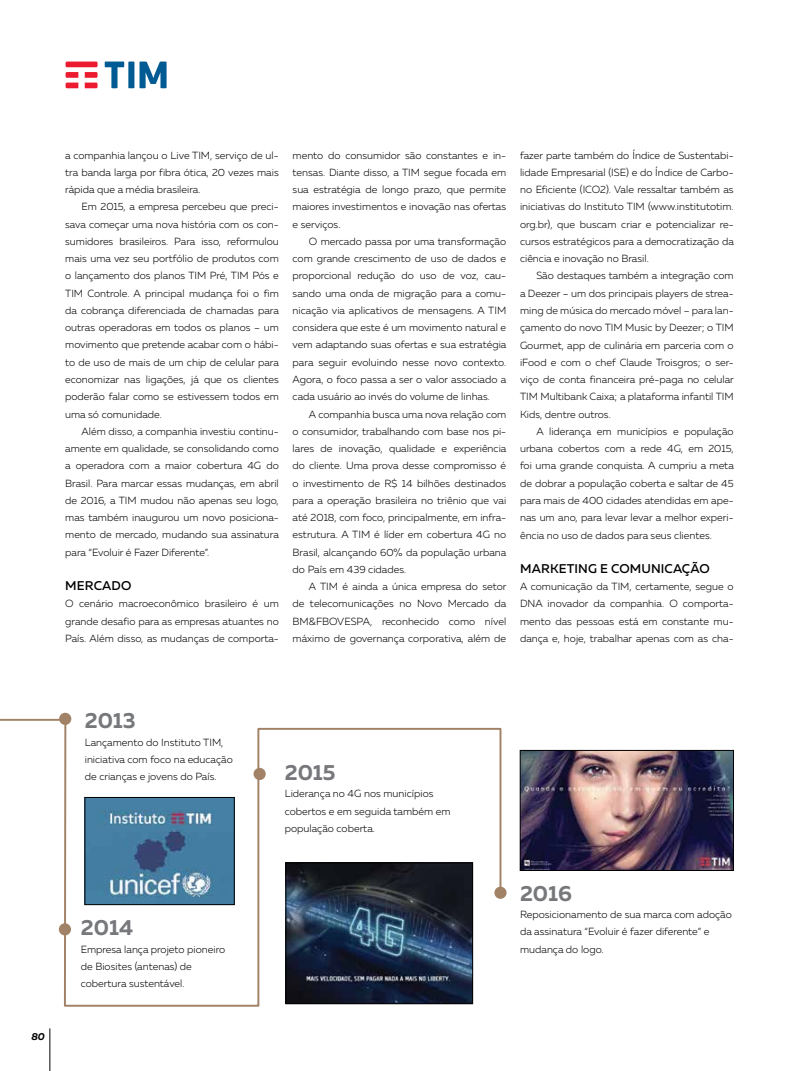
<style>
.page{position:relative;width:801px;height:1071px;background:#fff}
.page>*{position:absolute;margin:0;border:0;box-sizing:border-box;transform-origin:0 0}
.t1{font:700 21.88px "Muller";color:#77787b}
.t2{font:500 12.62px "Muller";letter-spacing:.01em;color:#000}
.t3{font:300 10.38px/17.2px "Muller";color:#000;text-align:justify}
.t4{font:italic 700 10px "Muller";color:#000}
.s1{font-size:10.38px}
</style>
<div class="page">
<hr style="left:50px;top:1028px;width:1px;height:42px;background:#000">
<img style="left:522px;top:752px;width:209px;height:116px">
<div style="left:520px;top:750px;width:213px;height:120px;border:1px solid #000"></div>
<svg style="left:0;top:717px;width:502px;height:290px"></svg>
<div style="left:59px;top:922px;width:12px;height:13px;background:#a18266;border-radius:50%"></div>
<div style="left:253px;top:767px;width:13px;height:12px;background:#a18266;border-radius:50%"></div>
<div style="left:494px;top:886px;width:12px;height:12px;background:#a18266;border-radius:50%"></div>
<img style="left:87px;top:799px;width:145px;height:103px">
<div style="left:59px;top:712px;width:12px;height:12px;background:#a18266;border-radius:50%"></div>
<svg style="left:105px;top:61px;width:62px;height:27px"></svg>
<svg style="left:66px;top:61px;width:32px;height:27px"></svg>
<p class="t3" style="left:65px;top:146px;width:215px">a companhia lançou o Live TIM, serviço de ul&shy;tra banda larga por fibra ótica, 20 vezes mais rápida que a média brasileira.</p>
<p class="t3" style="left:65px;top:198px;width:215px;text-indent:16px">Em 2015, a empresa percebeu que preci&shy;sava começar uma nova história com os con&shy;sumidores brasileiros. Para isso, reformulou mais uma vez seu portfólio de produtos com o lançamento dos planos TIM Pré, TIM Pós e TIM Controle. A principal mudança foi o fim da cobrança diferenciada de chamadas para outras operadoras em todos os planos – um movimento que pretende acabar com o hábi&shy;to de uso de mais de um chip de celular para economizar nas ligações, já que os clientes poderão falar como se estivessem todos em uma só comunidade.</p>
<p class="t3" style="left:65px;top:422px;width:215px;text-indent:16px">Além disso, a companhia investiu continu&shy;amente em qualidade, se consolidando como a operadora com a maior cobertura 4G do Brasil. Para marcar essas mudanças, em abril de 2016, a TIM mudou não apenas seu logo, mas também inaugurou um novo posiciona&shy;mento de mercado, mudando sua assinatura para “Evoluir é Fazer Diferente”.</p>
<p class="t2" style="left:65px;top:577px;width:68px">MERCADO</p>
<p class="t3" style="left:65px;top:595px;width:215px">O cenário macroeconômico brasileiro é um grande desafio para as empresas atuantes no País. Além disso, as mudanças de comporta-</p>
<p class="t3" style="left:293px;top:146px;width:215px">mento do consumidor são constantes e in&shy;tensas. Diante disso, a TIM segue focada em sua estratégia de longo prazo, que permite maiores investimentos e inovação nas ofertas e serviços.</p>
<p class="t3" style="left:293px;top:232px;width:215px;text-indent:16px">O mercado passa por uma transformação com grande crescimento de uso de dados e proporcional redução do uso de voz, cau&shy;sando uma onda de migração para a comu&shy;nicação via aplicativos de mensagens. A TIM considera que este é um movimento natural e vem adaptando suas ofertas e sua estratégia para seguir evoluindo nesse novo contexto.<br>Agora, o foco passa a ser o valor associado a cada usuário ao invés do volume de linhas.</p>
<p class="t3" style="left:293px;top:405px;width:215px;text-indent:16px">A companhia busca uma nova relação com o consumidor, trabalhando com base nos pi&shy;lares de inovação, qualidade e experiência do cliente. Uma prova desse compromisso é o investimento de R$ 14 bilhões destinados para a operação brasileira no triênio que vai até 2018, com foco, principalmente, em infra&shy;estrutura. A TIM é líder em cobertura 4G no Brasil, alcançando 60% da população urbana do País em 439 cidades.</p>
<p class="t3" style="left:293px;top:577px;width:215px;text-indent:16px">A TIM é ainda a única empresa do setor de telecomunicações no Novo Mercado da BM&amp;FBOVESPA, reconhecido como nível máximo de governança corporativa, além de</p>
<p class="t3" style="left:520px;top:146px;width:215px">fazer parte também do Índice de Sustentabi&shy;lidade Empresarial (ISE) e do Índice de Carbo&shy;no Eficiente (ICO2). Vale ressaltar também as iniciativas do Instituto TIM (www.institutotim. org.br), que buscam criar e potencializar re&shy;cursos estratégicos para a democratização da ciência e inovação no Brasil.</p>
<p class="t3" style="left:520px;top:267px;width:215px;text-indent:16px">São destaques também a integração com a Deezer – um dos principais players de strea&shy;ming de música do mercado móvel – para lan&shy;çamento do novo TIM Music by Deezer; o TIM Gourmet, app de culinária em parceria com o iFood e com o chef Claude Troisgros; o ser&shy;viço de conta financeira pré-paga no celular TIM Multibank Caixa; a plataforma infantil TIM Kids, dentre outros.</p>
<p class="t3" style="left:520px;top:422px;width:215px;text-indent:16px">A liderança em municípios e população urbana cobertos com a rede 4G, em 2015, foi uma grande conquista. A cumpriu a meta de dobrar a população coberta e saltar de 45 para mais de 400 cidades atendidas em ape&shy;nas um ano, para levar levar a melhor experi&shy;ência no uso de dados para seus clientes.</p>
<p class="t2" style="left:520px;top:560px;width:191px">MARKETING E COMUNICAÇÃO</p>
<p class="t3" style="left:520px;top:577px;width:215px">A comunicação da TIM, certamente, segue o DNA inovador da companhia. O comporta&shy;mento das pessoas está em constante mu&shy;dança e, hoje, trabalhar apenas com as cha-</p>
<h1 class="t1" style="left:85px;top:706px;width:53px">2013</h1>
<p class="t3" style="left:85px;top:733px;width:150px;text-align:left">Lançamento do Instituto TIM, iniciativa com foco na educação de crianças e jovens do País.</p>
<p class="t4" style="left:31px;top:1029px;width:31px">80 <span class="s1">4</span></p>
<h1 class="t1" style="left:81px;top:913px;width:54px">2014</h1>
<p class="t3" style="left:81px;top:940px;width:146px;text-align:left">Empresa lança projeto pioneiro de Biosites (antenas) de cobertura sustentável.</p>
<h1 class="t1" style="left:285px;top:758px;width:52px">2015</h1>
<p class="t3" style="left:285px;top:784px;width:167px;text-align:left">Liderança no 4G nos municípios cobertos e em seguida também em população coberta.</p>
<h1 class="t1" style="left:520px;top:879px;width:54px">2016</h1>
<p class="t3" style="left:520px;top:905px;width:213px;text-align:left">Reposicionamento de sua marca com adoção da assinatura “Evoluir é fazer diferente” e mudança do logo.</p>
</div>
